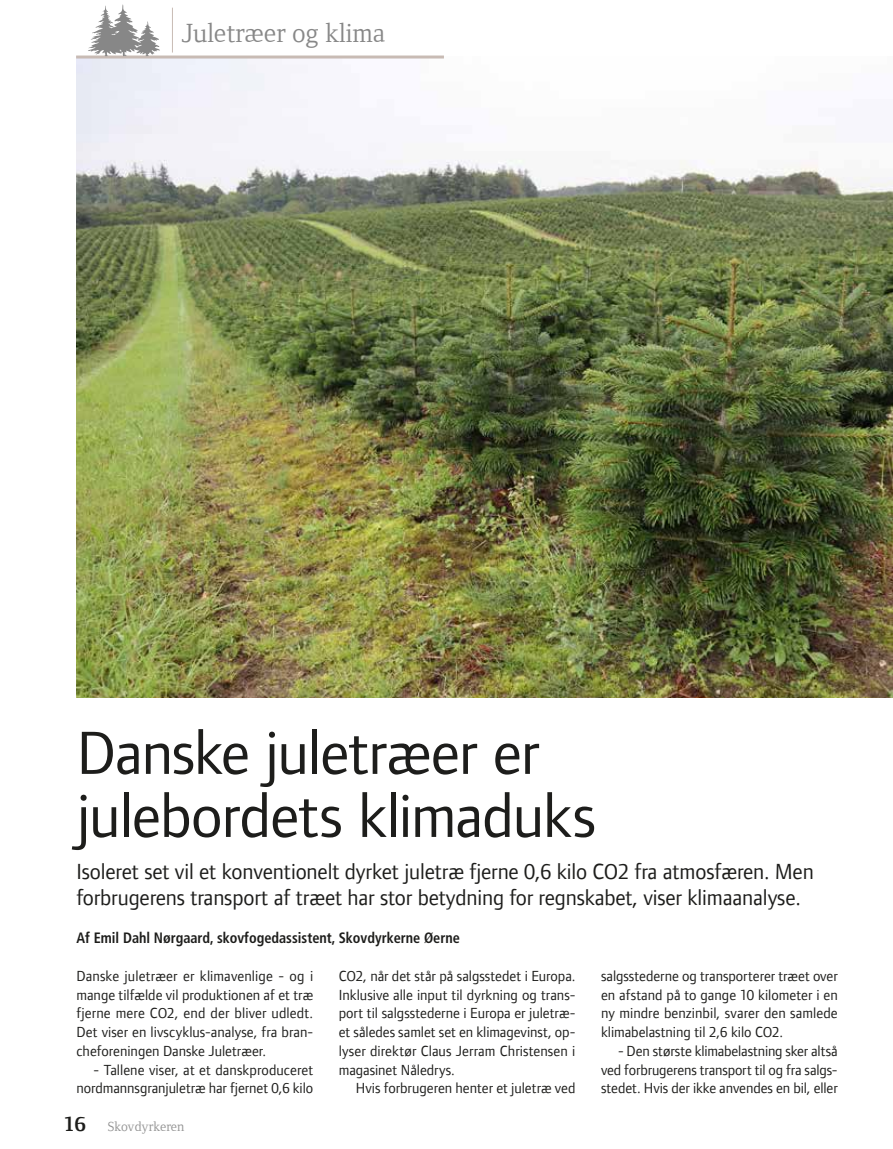
<style>
.page{position:relative;width:893px;height:1149px;background:#fff}
.page>*{position:absolute;margin:0;border:0;box-sizing:border-box;transform-origin:0 0}
.t1{font:63px/63px "Foundry Form Sans";letter-spacing:-.02em;color:#1d1d1b}
.t2{font:27px "Foundry Form Serif";color:#878787}
.t3{font:22.5px/25.5px "Foundry Form Sans";letter-spacing:-.005em;color:#1d1d1b}
.t4{font:15px/18.8px "Foundry Form Sans";color:#1d1d1b;text-align:justify}
.t5{font:700 condensed 15px "Frutiger LT Std";color:#1d1d1b;scale:.95 1}
.t6{font:13.5px "Foundry Form Serif";color:#909090}
.s1{font-weight:700;font-size:21px;color:#1d1d1b}
</style>
<div class="page">
<img style="left:77px;top:58px;width:816px;height:639px">
<hr style="left:172px;top:8px;width:1px;height:45px;background:#c8bbb4">
<hr style="left:76px;top:55px;width:368px;height:3px;background:#c8bbb4">
<svg style="left:87px;top:4px;width:74px;height:52px"></svg>
<h2 class="t2" style="left:182px;top:18px;width:205px">Juletræer og klima</h2>
<h1 class="t1" style="left:77px;top:720px;width:521px">Danske juletræer er julebordets klimaduks</h1>
<h3 class="t3" style="left:77px;top:858px;width:739px">Isoleret set vil et konventionelt dyrket juletræ fjerne 0,6 kilo CO2 fra atmosfæren. Men forbrugerens transport af træet har stor betydning for regnskabet, viser klimaanalyse.</h3>
<p class="t5" style="left:77px;top:928px;width:405px">Af Emil Dahl Nørgaard, skovfogedassistent, Skovdyrkerne Øerne</p>
<p class="t4" style="left:77px;top:966px;width:238px">Danske juletræer er klimavenlige - og i mange tilfælde vil produktionen af et træ fjerne mere CO2, end der bliver udledt.<br>Det viser en livscyklus-analyse, fra bran&shy;cheforeningen Danske Juletræer.</p>
<p class="t4" style="left:77px;top:1059px;width:238px;text-align:right">- Tallene viser, at et danskproduceret nordmannsgranjuletræ har fjernet 0,6 kilo</p>
<p class="t4" style="left:339px;top:966px;width:238px">CO2, når det står på salgsstedet i Europa.<br>Inklusive alle input til dyrkning og trans&shy;port til salgsstederne i Europa er juletræ&shy;et således samlet set en klimagevinst, op&shy;lyser direktør Claus Jerram Christensen i magasinet Nåledrys.</p>
<p class="t4" style="left:356px;top:1078px;width:221px">Hvis forbrugeren henter et juletræ ved</p>
<p class="t4" style="left:601px;top:966px;width:238px">salgsstederne og transporterer træet over en afstand på to gange 10 kilometer i en ny mindre benzinbil, svarer den samlede klimabelastning til 2,6 kilo CO2.</p>
<p class="t4" style="left:601px;top:1041px;width:238px;text-indent:17px">- Den største klimabelastning sker altså ved forbrugerens transport til og fra salgs&shy;stedet. Hvis der ikke anvendes en bil, eller</p>
<p class="t6" style="left:64px;top:1118px;width:122px"><span class="s1">16</span> Skovdyrkeren</p>
</div>
